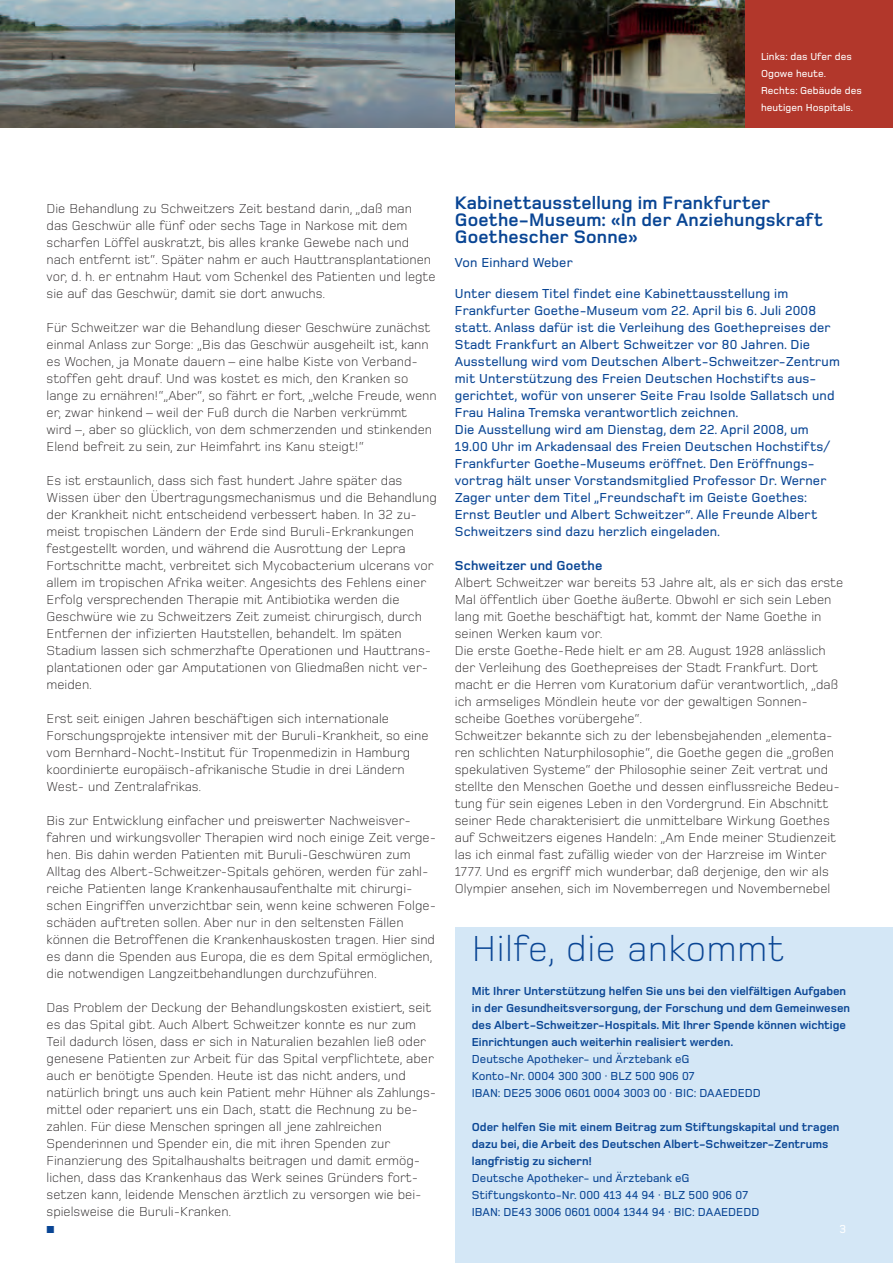
<style>
.page{position:relative;width:893px;height:1263px;background:#fff}
.page>*{position:absolute;margin:0;border:0;box-sizing:border-box;transform-origin:0 0}
.t1{font:300 37.5px "Foundry Monoline";letter-spacing:.01em;color:#094594}
.t2{font:700 18.75px/17px "Foundry Monoline";letter-spacing:.01em;color:#094594}
.t3{font:300 13.5px/17px "Foundry Monoline";color:#231f20}
.t4{font:500 13.5px/17px "Foundry Monoline";letter-spacing:.01em;color:#094594}
.t5{font:700 13.5px "Foundry Monoline";letter-spacing:.01em;color:#094594}
.t6{font:700 12px/17px "Foundry Monoline";color:#094594}
.t7{font:500 12px/17px "Foundry Monoline";color:#094594}
.t8{font:500 12px "Foundry Monoline";color:#fff}
.t9{font:500 10.5px/17px "Foundry Monoline";letter-spacing:.005em;color:#fff}
</style>
<div class="page">
<div style="left:455px;top:927px;width:437px;height:336px;background:#d4e7f6"></div>
<div style="left:744px;top:0;width:148px;height:128px;background:#b2372b"></div>
<img style="left:455px;top:0;width:289px;height:128px">
<svg style="left:0;top:0;width:455px;height:128px;background:#768184"></svg>
<p class="t9" style="left:761px;top:48px;width:102px">Links: das Ufer des<br>Ogowe heute.<br>Rechts: Gebäude des heutigen Hospitals.</p>
<p class="t3" style="left:47px;top:201px;width:391px">Die Behandlung zu Schweitzers Zeit bestand darin, „daß man das Geschwür alle fünf oder sechs Tage in Narkose mit dem scharfen Löffel auskratzt, bis alles kranke Gewebe nach und nach entfernt ist“. Später nahm er auch Hauttransplantationen vor, d. h. er entnahm Haut vom Schenkel des Patienten und legte sie auf das Geschwür, damit sie dort anwuchs.</p>
<p class="t3" style="left:47px;top:320px;width:392px">Für Schweitzer war die Behandlung dieser Geschwüre zunächst einmal Anlass zur Sorge: „Bis das Geschwür ausgeheilt ist, kann es Wochen, ja Monate dauern – eine halbe Kiste von Verband - stoffen geht drauf. Und was kostet es mich, den Kranken so lange zu ernähren!“„Aber“, so fährt er fort, „welche Freude, wenn er, zwar hinkend – weil der Fuß durch die Narben verkrümmt<br>wird –, aber so glücklich, von dem schmerzenden und stinkenden Elend befreit zu sein, zur Heimfahrt ins Kanu steigt!“</p>
<p class="t3" style="left:47px;top:473px;width:392px">Es ist erstaunlich, dass sich fast hundert Jahre später das Wissen über den Übertragungsmechanismus und die Behandlung der Krankheit nicht entscheidend verbessert haben. In 32 zu - meist tropischen Ländern der Erde sind Buruli-Erkrankungen festgestellt worden, und während die Ausrottung der Lepra Fortschritte macht, verbreitet sich Mycobacterium ulcerans vor allem im tropischen Afrika weiter. Angesichts des Fehlens einer Erfolg versprechenden Therapie mit Antibiotika werden die Geschwüre wie zu Schweitzers Zeit zumeist chirurgisch, durch Entfernen der infizierten Hautstellen, behandelt. Im späten Stadium lassen sich schmerzhafte Operationen und Hauttrans - plantationen oder gar Amputationen von Gliedmaßen nicht ver&shy;meiden.</p>
<p class="t3" style="left:47px;top:711px;width:383px">Erst seit einigen Jahren beschäftigen sich internationale Forschungsprojekte intensiver mit der Buruli-Krankheit, so eine vom Bernhard-Nocht-Institut für Tropenmedizin in Hamburg koordinierte europäisch-afrikanische Studie in drei Ländern West- und Zentralafrikas.</p>
<p class="t3" style="left:47px;top:813px;width:391px">Bis zur Entwicklung einfacher und preiswerter Nachweisver - fahren und wirkungsvoller Therapien wird noch einige Zeit verge&shy;hen. Bis dahin werden Patienten mit Buruli-Geschwüren zum Alltag des Albert-Schweitzer-Spitals gehören, werden für zahl&shy;reiche Patienten lange Krankenhausaufenthalte mit chirurgi&shy;schen Eingriffen unverzichtbar sein, wenn keine schweren Folge - schäden auftreten sollen. Aber nur in den seltensten Fällen können die Betroffenen die Krankenhauskosten tragen. Hier sind es dann die Spenden aus Europa, die es dem Spital ermöglichen, die notwendigen Langzeitbehandlungen durchzuführen.</p>
<p class="t3" style="left:47px;top:1000px;width:391px">Das Problem der Deckung der Behandlungskosten existiert, seit es das Spital gibt. Auch Albert Schweitzer konnte es nur zum Teil dadurch lösen, dass er sich in Naturalien bezahlen ließ oder genesene Patienten zur Arbeit für das Spital verpflichtete, aber auch er benötigte Spenden. Heute ist das nicht anders, und natürlich bringt uns auch kein Patient mehr Hühner als Zahlungs&shy;mittel oder repariert uns ein Dach, statt die Rechnung zu be - zahlen. Für diese Menschen springen all jene zahlreichen Spenderinnen und Spender ein, die mit ihren Spenden zur Finanzierung des Spitalhaushalts beitragen und damit ermög&shy;lichen, dass das Krankenhaus das Werk seines Gründers fort&shy;setzen kann, leidende Menschen ärztlich zu versorgen wie bei&shy;spielsweise die Buruli-Kranken.</p>
<h2 class="t2" style="left:455px;top:196px;width:370px">Kabinettausstellung im Frankfurter<br>Goethe-Museum: «In der Anziehungskraft<br>Goethescher Sonne»</h2>
<p class="t4" style="left:455px;top:255px;width:119px">Von Einhard Weber</p>
<p class="t4" style="left:455px;top:286px;width:386px">Unter diesem Titel findet eine Kabinettausstellung im<br>Frank furter Goethe-Museum vom 22. April bis 6. Juli 2008 statt. Anlass dafür ist die Verleihung des Goethepreises der Stadt Frankfurt an Albert Schweitzer vor 80 Jahren. Die Ausstellung wird vom Deutschen Albert-Schweitzer-Zentrum mit Unter stützung des Freien Deutschen Hochstifts aus - gerichtet, wofür von unserer Seite Frau Isolde Sallatsch und Frau Halina Tremska verantwortlich zeichnen.<br>Die Ausstellung wird am Dienstag, dem 22. April 2008, um 19.00 Uhr im Arkadensaal des Freien Deutschen Hochstifts/ Frank furter Goethe-Museums eröffnet. Den Eröffnungs - vortrag hält unser Vorstandsmitglied Professor Dr. Werner Zager unter dem Titel „Freundschaft im Geiste Goethes:<br>Ernst Beutler und Albert Schweitzer“. Alle Freunde Albert Schweitzers sind dazu herzlich eingeladen.</p>
<p class="t5" style="left:455px;top:560px;width:149px">Schweitzer und Goethe</p>
<p class="t3" style="left:455px;top:575px;width:390px">Albert Schweitzer war bereits 53 Jahre alt, als er sich das erste Mal öffentlich über Goethe äußerte. Obwohl er sich sein Leben lang mit Goethe beschäftigt hat, kommt der Name Goethe in seinen Werken kaum vor.<br>Die erste Goethe-Rede hielt er am 28. August 1928 anlässlich der Verleihung des Goethepreises der Stadt Frankfurt. Dort macht er die Herren vom Kuratorium dafür verantwortlich, „daß ich armseliges Möndlein heute vor der gewaltigen Sonnen - scheibe Goethes vorübergehe“.<br>Schweitzer bekannte sich zu der lebensbejahenden „elementa&shy;ren schlichten Naturphilosophie“, die Goethe gegen die „großen spekulativen Systeme“ der Philosophie seiner Zeit vertrat und stellte den Menschen Goethe und dessen einflussreiche Bedeu - tung für sein eigenes Leben in den Vordergrund. Ein Abschnitt seiner Rede charakterisiert die unmittelbare Wirkung Goethes auf Schweitzers eigenes Handeln: „Am Ende meiner Studienzeit las ich einmal fast zufällig wieder von der Harzreise im Winter 1777. Und es ergriff mich wunderbar, daß derjenige, den wir als Olympier ansehen, sich im Novemberregen und Novembernebel</p>
<h1 class="t1" style="left:472px;top:935px;width:314px">Hilfe, die ankommt</h1>
<p class="t6" style="left:472px;top:983px;width:380px">Mit Ihrer Unterstützung helfen Sie uns bei den vielfältigen Aufgaben in der Gesundheitsversorgung, der Forschung und dem Gemeinwesen des Albert-Schweitzer-Hospitals. Mit Ihrer Spende können wichtige Einrichtungen auch weiterhin realisiert werden.</p>
<p class="t7" style="left:472px;top:1052px;width:290px">Deutsche Apotheker- und Ärztebank eG<br>Konto-Nr. 0004 300 300 · BLZ 500 906 07<br>IBAN: DE25 3006 0601 0004 3003 00 · BIC: DAAEDEDD</p>
<p class="t6" style="left:472px;top:1120px;width:369px">Oder helfen Sie mit einem Beitrag zum Stiftungs kapital und tragen dazu bei, die Arbeit des Deutschen Albert-Schweitzer-Zentrums langfristig zu sichern!</p>
<p class="t7" style="left:472px;top:1171px;width:289px">Deutsche Apotheker- und Ärztebank eG<br>Stiftungskonto-Nr. 000 413 44 94 · BLZ 500 906 07<br>IBAN: DE43 3006 0601 0004 1344 94 · BIC: DAAEDEDD</p>
<p class="t8" style="left:839px;top:1225px;width:8px">3</p>
</div>
